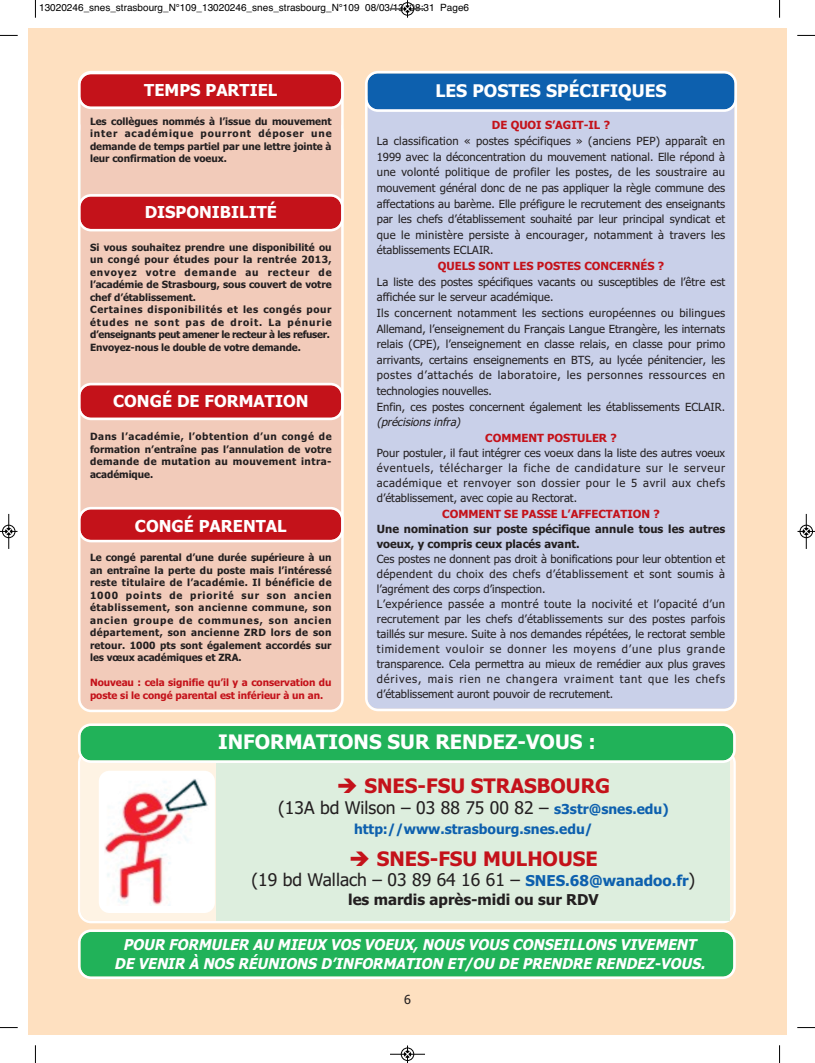
<style>
.page{position:relative;width:815px;height:1063px;background:#fff}
.page>*{position:absolute;margin:0;border:0;box-sizing:border-box;transform-origin:0 0}
.t1{font:700 20px "Tahoma";color:#c4121a}
.t2{font:700 20px "Tahoma";color:#fff}
.t3{font:17.5px "Tahoma";color:#231f20}
.t4{font:700 17.5px "Tahoma";color:#fff}
.t5{font:700 16.5px "Tahoma";color:#fff}
.t6{font:italic 700 15px/18.8px "Tahoma";color:#fff;text-align:center;scale:.95 1}
.t7{font:700 15px "Tahoma";color:#231f20}
.t8{font:700 13.75px "Tahoma";color:#0d60ae}
.t9{font:12.5px "Tahoma";color:#231f20}
.t10{font:11.25px/15.6px "Tahoma";color:#231f20;text-align:justify}
.t11{font:700 11.25px "Tahoma";color:#c4121a}
.t12{font:700 11.25px/15px "Tahoma";color:#231f20}
.t13{font:italic 11.25px "Tahoma";color:#231f20}
.t14{font:700 10px/12.5px "Tahoma";letter-spacing:.005em;color:#231f20;text-align:justify}
.t15{font:700 10px/12.5px "Tahoma";letter-spacing:-.005em;color:#c4121a}
.t16{font:10px "Helvetica";color:#000}
.s1{font-weight:700;font-size:13.75px;color:#0d60ae}
.s2{font-weight:700;font-size:15px;color:#0d60ae}
</style>
<div class="page">
<div style="left:28px;top:28px;width:759px;height:1007px;background:#fee0c0"></div>
<div style="left:365px;top:112px;width:372px;height:599px;background:#c9d0e9"></div>
<svg style="left:365px;top:71px;width:372px;height:41px;background:#3077b9"></svg>
<div style="left:78px;top:71px;width:266px;height:641px;background:#f2cbba"></div>
<svg style="left:78px;top:72px;width:266px;height:37px;background:#cd373d"></svg>
<svg style="left:78px;top:119px;width:266px;height:112px;background:#e69b92"></svg>
<svg style="left:78px;top:383px;width:266px;height:37px;background:#cd373d"></svg>
<svg style="left:78px;top:507px;width:266px;height:35px;background:#cd383e"></svg>
<svg style="left:78px;top:763px;width:658px;height:160px;background:#fdf5ea"></svg>
<div style="left:217px;top:761px;width:513px;height:160px;background:#ddeede"></div>
<svg style="left:78px;top:723px;width:658px;height:40px;background:#43bd71"></svg>
<svg style="left:78px;top:929px;width:658px;height:50px;background:#3cba6c"></svg>
<div style="left:99px;top:771px;width:116px;height:142px;background:#fff;border-radius:11px"></div>
<img style="left:105px;top:779px;width:103px;height:127px">
<svg style="left:35px;top:0;width:1px;height:18px"></svg>
<svg style="left:0;top:35px;width:18px;height:1px"></svg>
<svg style="left:779px;top:0;width:1px;height:18px"></svg>
<svg style="left:797px;top:35px;width:18px;height:1px"></svg>
<svg style="left:35px;top:1045px;width:1px;height:18px"></svg>
<svg style="left:0;top:1027px;width:18px;height:1px"></svg>
<svg style="left:779px;top:1045px;width:1px;height:18px"></svg>
<svg style="left:797px;top:1027px;width:18px;height:1px"></svg>
<div style="left:401px;top:2px;width:13px;height:14px;border:1px solid #fff;border-radius:50%"></div>
<hr style="left:390px;top:9px;width:35px;height:1px;background:#000">
<div style="left:401px;top:3px;width:13px;height:12px;border:1px solid #000;border-radius:50%"></div>
<svg style="left:404px;top:0;width:7px;height:18px"></svg>
<hr style="left:390px;top:1054px;width:35px;height:1px;background:#000">
<div style="left:401px;top:1048px;width:13px;height:13px;border:1px solid #000;border-radius:50%"></div>
<svg style="left:404px;top:1045px;width:7px;height:18px"></svg>
<hr style="left:9px;top:514px;width:1px;height:35px;background:#000">
<div style="left:2px;top:525px;width:13px;height:13px;border:1px solid #000;border-radius:50%"></div>
<svg style="left:0;top:528px;width:18px;height:7px"></svg>
<hr style="left:806px;top:514px;width:1px;height:35px;background:#000">
<div style="left:800px;top:525px;width:13px;height:13px;border:1px solid #000;border-radius:50%"></div>
<svg style="left:798px;top:528px;width:17px;height:7px"></svg>
<p class="t16" style="left:39px;top:2px;width:431px">13020246_snes_strasbourg_N°109_13020246_snes_strasbourg_N°109 08/03/13 08:31 Page6</p>
<h3 class="t5" style="left:144px;top:84px;width:135px">TEMPS PARTIEL</h3>
<p class="t14" style="left:90px;top:116px;width:243px">Les collègues nommés à l’issue du mouvement inter académique pourront déposer une demande de temps partiel par une lettre jointe à leur confirmation de voeux.</p>
<h3 class="t5" style="left:145px;top:206px;width:134px">DISPONIBILITÉ</h3>
<p class="t14" style="left:90px;top:242px;width:243px;text-align:left">Si vous souhaitez prendre une disponibilité ou un congé pour études pour la rentrée 2013, envoyez votre demande au recteur de l’académie de Strasbourg, sous couvert de votre chef d’établissement.<br>Certaines disponibilités et les congés pour études ne sont pas de droit. La pénurie d’enseignants peut amener le recteur à les refuser.<br>Envoyez-nous le double de votre demande.</p>
<h3 class="t5" style="left:113px;top:395px;width:197px">CONGÉ DE FORMATION</h3>
<p class="t14" style="left:90px;top:432px;width:243px">Dans l’académie, l’obtention d’un congé de formation n’entraîne pas l’annulation de votre demande de mutation au mouvement intra&shy;académique.</p>
<h3 class="t5" style="left:135px;top:520px;width:153px">CONGÉ PARENTAL</h3>
<p class="t14" style="left:90px;top:552px;width:243px">Le congé parental d’une durée supérieure à un an entraîne la perte du poste mais l’intéressé reste titulaire de l’académie. Il bénéficie de 1000 points de priorité sur son ancien établissement, son ancienne commune, son ancien groupe de communes, son ancien département, son ancienne ZRD lors de son retour. 1000 pts sont également accordés sur les vœux académiques et ZRA.</p>
<p class="t15" style="left:90px;top:677px;width:243px">Nouveau : cela signifie qu’il y a conservation du poste si le congé parental est inférieur à un an.</p>
<h2 class="t4" style="left:435px;top:84px;width:233px">LES POSTES SPÉCIFIQUES</h2>
<p class="t11" style="left:492px;top:121px;width:120px">DE QUOI S’AGIT-IL ?</p>
<p class="t10" style="left:377px;top:133px;width:350px">La classification « postes spécifiques » (anciens PEP) apparaît en 1999 avec la déconcentration du mouvement national. Elle répond à une volonté politique de profiler les postes, de les soustraire au mouvement général donc de ne pas appliquer la règle commune des affectations au barème. Elle préfigure le recrutement des enseignants par les chefs d’établissement souhaité par leur principal syndicat et que le ministère persiste à encourager, notamment à travers les établissements ECLAIR.</p>
<p class="t11" style="left:438px;top:262px;width:228px">QUELS SONT LES POSTES CONCERNÉS ?</p>
<p class="t10" style="left:377px;top:274px;width:350px;text-align:left">La liste des postes spécifiques vacants ou susceptibles de l’être est affichée sur le serveur académique.<br>Ils concernent notamment les sections européennes ou bilingues Allemand, l’enseignement du Français Langue Etrangère, les internats relais (CPE), l’enseignement en classe relais, en classe pour primo arrivants, certains enseignements en BTS, au lycée pénitencier, les postes d’attachés de laboratoire, les personnes ressources en technologies nouvelles.<br>Enfin, ces postes concernent également les établissements ECLAIR.</p>
<p class="t13" style="left:377px;top:416px;width:88px">(précisions infra)</p>
<p class="t11" style="left:485px;top:434px;width:133px">COMMENT POSTULER ?</p>
<p class="t10" style="left:377px;top:446px;width:350px;line-height:15px">Pour postuler, il faut intégrer ces voeux dans la liste des autres voeux éventuels, télécharger la fiche de candidature sur le serveur académique et renvoyer son dossier pour le 5 avril aux chefs d’établissement, avec copie au Rectorat.</p>
<p class="t11" style="left:442px;top:509px;width:219px">COMMENT SE PASSE L’AFFECTATION ?</p>
<p class="t12" style="left:377px;top:522px;width:350px">Une nomination sur poste spécifique annule tous les autres voeux, y compris ceux placés avant.</p>
<p class="t10" style="left:377px;top:551px;width:350px;line-height:15px;text-align:left">Ces postes ne donnent pas droit à bonifications pour leur obtention et dépendent du choix des chefs d’établissement et sont soumis à l’agrément des corps d’inspection.<br>L’expérience passée a montré toute la nocivité et l’opacité d’un recrutement par les chefs d’établissements sur des postes parfois taillés sur mesure. Suite à nos demandes répétées, le rectorat semble timidement vouloir se donner les moyens d’une plus grande transparence. Cela permettra au mieux de remédier aux plus graves dérives, mais rien ne changera vraiment tant que les chefs d’établissement auront pouvoir de recrutement.</p>
<h1 class="t2" style="left:218px;top:734px;width:379px">INFORMATIONS SUR RENDEZ-VOUS :</h1>
<h1 class="t1" style="left:364px;top:779px;width:247px">SNES-FSU STRASBOURG</h1>
<h2 class="t3" style="left:278px;top:797px;width:392px">(13A bd Wilson – 03 88 75 00 82 – <span class="s1">s3str@snes.edu)</span></h2>
<p class="t8" style="left:354px;top:824px;width:240px">http://www.strasbourg.snes.edu/</p>
<h1 class="t1" style="left:377px;top:852px;width:223px">SNES-FSU MULHOUSE</h1>
<h2 class="t3" style="left:252px;top:870px;width:445px">(19 bd Wallach – 03 89 64 16 61 – <span class="s2">SNES.68@wanadoo.fr</span>)</h2>
<h3 class="t7" style="left:348px;top:894px;width:252px">les mardis après-midi ou sur RDV</h3>
<h3 class="t6" style="left:114px;top:937px;width:626px">POUR FORMULER AU MIEUX VOS VOEUX, NOUS VOUS CONSEILLONS VIVEMENT<br>DE VENIR À NOS RÉUNIONS D’INFORMATION ET/OU DE PRENDRE RENDEZ-VOUS.</h3>
<p class="t9" style="left:404px;top:992px;width:8px">6</p>
</div>
